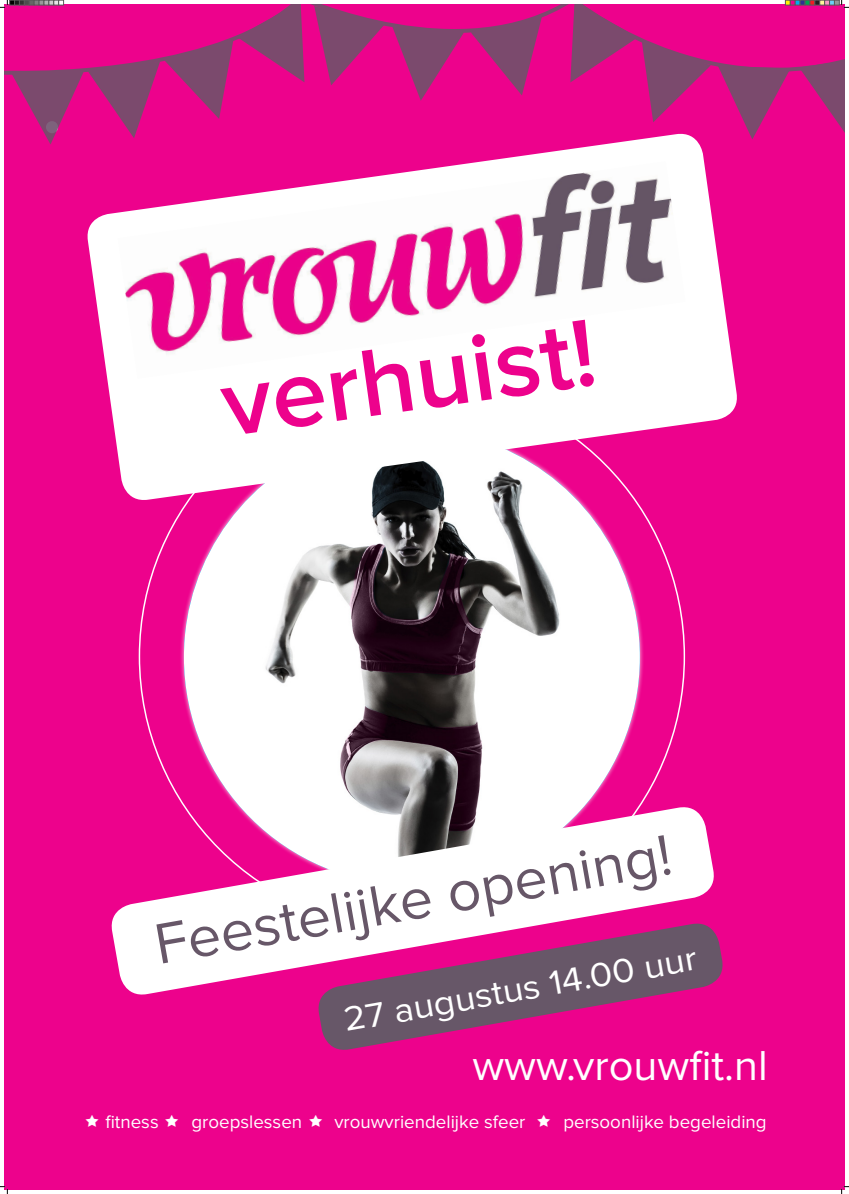
<style>
.page{position:relative;width:849px;height:1194px;background:#fff}
.page>*{position:absolute;margin:0;border:0;box-sizing:border-box;transform-origin:0 0}
.t1{font:600 98.52px "Proxima Nova";color:#ed028c}
.t2{font:59.11px "Proxima Nova";color:#675768}
.t3{font:43.37px "Proxima Nova";color:#fff}
.t4{font:35px "Proxima Nova";color:#fff;scale:1.06 1}
.t5{font:18.72px "Proxima Nova";color:#fff}
</style>
<div class="page">
<div style="left:4px;top:4px;width:840px;height:1185px;background:#ed028c"></div>
<img style="left:184px;top:503px;width:455px;height:300px">
<svg style="left:318px;top:937px;width:405px;height:113px"></svg>
<svg style="left:304px;top:4px;width:494px;height:92px"></svg>
<svg style="left:314px;top:6px;width:70px;height:79px"></svg>
<svg style="left:391px;top:25px;width:73px;height:76px"></svg>
<svg style="left:470px;top:17px;width:71px;height:78px"></svg>
<svg style="left:570px;top:4px;width:140px;height:118px"></svg>
<svg style="left:717px;top:66px;width:73px;height:73px"></svg>
<svg style="left:798px;top:59px;width:46px;height:73px"></svg>
<svg style="left:87px;top:131px;width:652px;height:372px;fill:#fff"></svg>
<img style="left:118px;top:161px;width:567px;height:217px">
<svg style="left:111px;top:803px;width:606px;height:195px;fill:#fff"></svg>
<svg style="left:0;top:1186px;width:8px;height:7px"></svg>
<svg style="left:841px;top:1186px;width:7px;height:7px"></svg>
<svg style="left:0;top:0;width:304px;height:144px"></svg>
<svg style="left:784px;top:0;width:64px;height:8px"></svg>
<p class="t1" style="left:216px;top:359px;width:378px;rotate:-8deg">verhuist!</p>
<p class="t2" style="left:150px;top:918px;width:525px;rotate:-10deg">Feestelijke opening!</p>
<p class="t4" style="left:341px;top:1004px;width:339px;rotate:-10deg">27 augustus 14.00 uur</p>
<p class="t3" style="left:472px;top:1045px;width:297px">www.vrouwfit.nl</p>
<p class="t5" style="left:105px;top:1113px;width:55px">fitness</p>
<p class="t5" style="left:191px;top:1113px;width:112px">groepslessen</p>
<p class="t5" style="left:334px;top:1113px;width:192px">vrouwvriendelijke sfeer</p>
<p class="t5" style="left:563px;top:1113px;width:205px">persoonlijke begeleiding</p>
</div>
